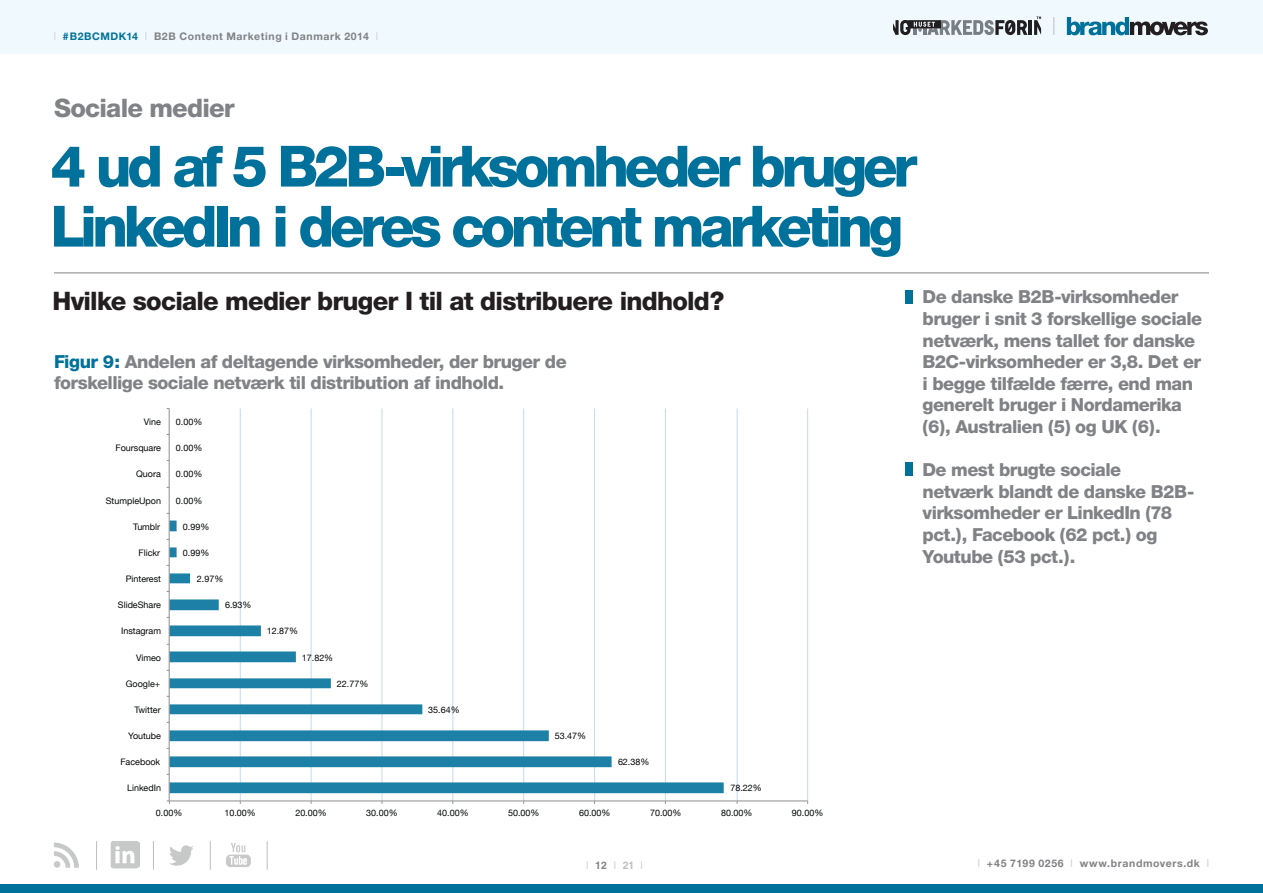
<style>
.page{position:relative;width:1263px;height:893px;background:#fff}
.page>*{position:absolute;margin:0;border:0;box-sizing:border-box;transform-origin:0 0}
.t1{font:800 57px/60px "Helvetica Neue";letter-spacing:-.08em;color:#00719b}
.t2{font:800 25.5px "Helvetica Neue";letter-spacing:-.03em;color:#231f20}
.t3{font:800 25.5px "Helvetica Neue";letter-spacing:-.03em;color:#808285}
.t4{font:800 18px/21.6px "Helvetica Neue";letter-spacing:-.03em;color:#808285}
.t5{font:700 10.5px "Helvetica Neue";letter-spacing:.055em;color:#808285}
.t6{font:300 10.5px "Helvetica";color:#bcbdc0}
.t7{font:9px "Helvetica Neue";color:#030505}
.s1{font-weight:300;color:#bcbdc0}
.s2{color:#00719b}
.s3{font-weight:700;color:#808285}
.s4{font-weight:700}
.s5{font-family:"Helvetica";font-weight:300;color:#bcbdc0}
</style>
<div class="page">
<div style="left:0;top:0;width:1263px;height:54px;background:#f0f9fd"></div>
<img style="left:54px;top:842px;width:25px;height:26px">
<img style="left:169px;top:845px;width:24px;height:21px">
<img style="left:226px;top:843px;width:25px;height:24px">
<img style="left:111px;top:841px;width:28px;height:28px">
<div style="left:0;top:884px;width:1263px;height:9px;background:#00719b"></div>
<svg style="left:96px;top:841px;width:1px;height:29px"></svg>
<svg style="left:153px;top:841px;width:1px;height:29px"></svg>
<svg style="left:210px;top:841px;width:1px;height:29px"></svg>
<svg style="left:267px;top:841px;width:1px;height:29px"></svg>
<hr style="left:54px;top:273px;width:1155px;height:1px;background:#808285">
<svg style="left:1067px;top:17px;width:141px;height:18px"></svg>
<svg style="left:1053px;top:17px;width:1px;height:18px"></svg>
<hr style="left:1029px;top:20px;width:3px;height:15px;background:#231f20">
<svg style="left:1034px;top:17px;width:7px;height:18px"></svg>
<svg style="left:893px;top:20px;width:134px;height:15px"></svg>
<div style="left:905px;top:290px;width:8px;height:13px;background:#00719b"></div>
<div style="left:905px;top:463px;width:8px;height:13px;background:#00719b"></div>
<svg style="left:166px;top:408px;width:643px;height:396px"></svg>
<p class="t5" style="left:54px;top:29px;width:326px"><span class="s1">|</span> <span class="s2">#B2BCMDK14</span> <span class="s1">|</span> B2B Content Marketing i Danmark 2014 <span class="s1">|</span></p>
<h2 class="t3" style="left:54px;top:93px;width:182px">Sociale medier</h2>
<h1 class="t1" style="left:50px;top:136px;width:868px">4 ud af 5 B2B-virksomheder bruger<br>LinkedIn i deres content marketing</h1>
<h2 class="t2" style="left:52px;top:285px;width:673px">Hvilke sociale medier bruger I til at distribuere indhold?</h2>
<p class="t4" style="left:54px;top:350px;width:514px"><span class="s2">Figur 9:</span> Andelen af deltagende virksomheder, der bruger de forskellige sociale netværk til distribution af indhold.</p>
<p class="t7" style="left:144px;top:415px;width:19px">Vine</p>
<p class="t7" style="left:176px;top:415px;width:28px">0.00%</p>
<p class="t7" style="left:116px;top:442px;width:47px">Foursquare</p>
<p class="t7" style="left:176px;top:442px;width:28px">0.00%</p>
<p class="t7" style="left:136px;top:468px;width:26px">Quora</p>
<p class="t7" style="left:176px;top:468px;width:28px">0.00%</p>
<p class="t7" style="left:106px;top:494px;width:57px">StumpleUpon</p>
<p class="t7" style="left:176px;top:494px;width:28px">0.00%</p>
<p class="t7" style="left:133px;top:520px;width:29px">Tumblr</p>
<p class="t7" style="left:183px;top:520px;width:28px">0.99%</p>
<p class="t7" style="left:139px;top:546px;width:23px">Flickr</p>
<p class="t7" style="left:183px;top:546px;width:28px">0.99%</p>
<p class="t7" style="left:126px;top:572px;width:37px">Pinterest</p>
<p class="t7" style="left:197px;top:572px;width:28px">2.97%</p>
<p class="t7" style="left:118px;top:599px;width:45px">SlideShare</p>
<p class="t7" style="left:225px;top:599px;width:28px">6.93%</p>
<p class="t7" style="left:121px;top:625px;width:42px">Instagram</p>
<p class="t7" style="left:267px;top:625px;width:33px">12.87%</p>
<p class="t7" style="left:136px;top:651px;width:26px">Vimeo</p>
<p class="t7" style="left:302px;top:651px;width:33px">17.82%</p>
<p class="t7" style="left:126px;top:677px;width:36px">Google+</p>
<p class="t7" style="left:337px;top:677px;width:33px">22.77%</p>
<p class="t7" style="left:134px;top:703px;width:28px">Twitter</p>
<p class="t7" style="left:428px;top:703px;width:33px">35.64%</p>
<p class="t7" style="left:128px;top:729px;width:34px">Youtube</p>
<p class="t7" style="left:555px;top:729px;width:33px">53.47%</p>
<p class="t7" style="left:120px;top:756px;width:41px">Facebook</p>
<p class="t7" style="left:618px;top:756px;width:33px">62.38%</p>
<p class="t7" style="left:127px;top:782px;width:36px">LinkedIn</p>
<p class="t7" style="left:730px;top:782px;width:33px">78.22%</p>
<p class="t7" style="left:156px;top:806px;width:28px">0.00%</p>
<p class="t7" style="left:224px;top:806px;width:33px">10.00%</p>
<p class="t7" style="left:295px;top:806px;width:33px">20.00%</p>
<p class="t7" style="left:366px;top:806px;width:33px">30.00%</p>
<p class="t7" style="left:437px;top:806px;width:33px">40.00%</p>
<p class="t7" style="left:508px;top:806px;width:33px">50.00%</p>
<p class="t7" style="left:579px;top:806px;width:33px">60.00%</p>
<p class="t7" style="left:650px;top:806px;width:33px">70.00%</p>
<p class="t7" style="left:721px;top:806px;width:33px">80.00%</p>
<p class="t7" style="left:792px;top:806px;width:33px">90.00%</p>
<p class="t6" style="left:586px;top:858px;width:58px">| <span class="s3">12</span> | <span class="s4">21</span> |</p>
<p class="t4" style="left:922px;top:286px;width:281px">De danske B2B-virksomheder bruger i snit 3 forskellige sociale netværk, mens tallet for danske<br>B2C-virksomheder er 3,8. Det er i begge tilfælde færre, end man generelt bruger i Nordamerika (6), Australien (5) og UK (6).</p>
<p class="t4" style="left:922px;top:459px;width:273px">De mest brugte sociale netværk blandt de danske B2B&shy;virksomheder er LinkedIn (78 pct.), Facebook (62 pct.) og<br>Youtube (53 pct.).</p>
<p class="t5" style="left:978px;top:857px;width:233px"><span class="s5">|</span> +45 7199 0256 <span class="s5">|</span> www.brandmovers.dk <span class="s5">|</span></p>
</div>
